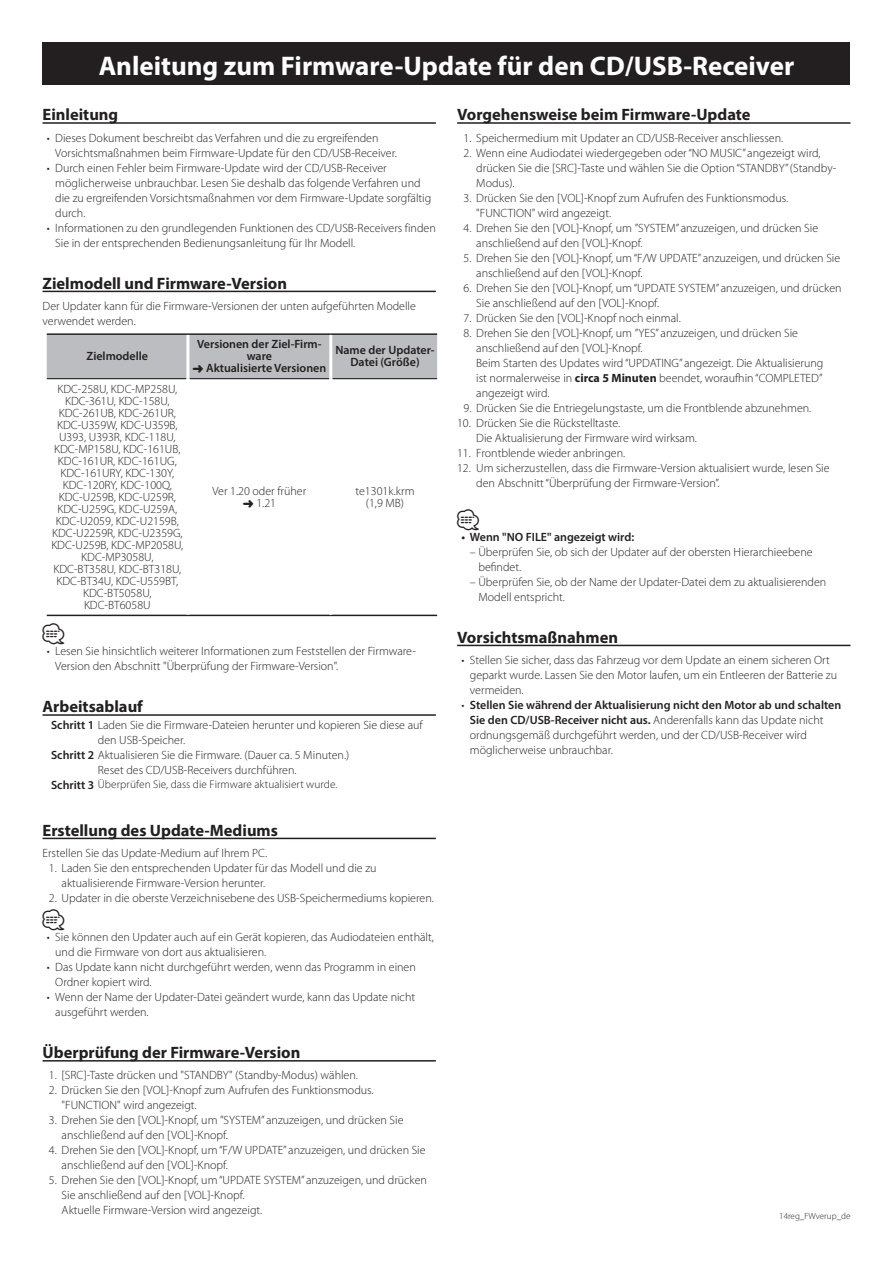
<style>
.page{position:relative;width:893px;height:1263px;background:#fff}
.page>*{position:absolute;margin:0;border:0;box-sizing:border-box;transform-origin:0 0}
.t1{font:700 27px "Myriad Pro";color:#fff}
.t2{font:21px "Car Symble";color:#231f20}
.t3{font:700 16.5px "Myriad Pro";color:#231f20}
.t4{font:300 12px/15px "Myriad Pro";color:#231f20}
.t5{font:600 12px/24px "Myriad Pro";color:#231f20;text-align:center}
.t6{font:300 11.25px "Myriad Pro";letter-spacing:.005em;color:#231f20}
.t7{font:300 9px "Myriad Pro";color:#231f20}
.s1{font-weight:700}
.s2{font-weight:600}
.s3{font-weight:600;font-size:12px}
</style>
<div class="page">
<div style="left:43px;top:43px;width:807px;height:42px;background:#231f20"></div>
<hr style="left:43px;top:122px;width:393px;height:2px;background:#231f20">
<hr style="left:43px;top:291px;width:393px;height:1px;background:#231f20">
<hr style="left:43px;top:714px;width:393px;height:2px;background:#231f20">
<hr style="left:43px;top:838px;width:393px;height:1px;background:#231f20">
<hr style="left:43px;top:1060px;width:393px;height:1px;background:#231f20">
<div style="left:47px;top:335px;width:390px;height:43px;background:#bcbdc0"></div>
<hr style="left:47px;top:333px;width:141px;height:2px;background:#231f20">
<hr style="left:188px;top:333px;width:143px;height:2px;background:#231f20">
<hr style="left:331px;top:333px;width:106px;height:2px;background:#231f20">
<hr style="left:47px;top:615px;width:141px;height:1px;background:#231f20">
<hr style="left:188px;top:615px;width:143px;height:1px;background:#231f20">
<hr style="left:331px;top:615px;width:106px;height:1px;background:#231f20">
<hr style="left:47px;top:378px;width:139px;height:1px;background:#231f20">
<hr style="left:189px;top:378px;width:140px;height:1px;background:#231f20">
<hr style="left:332px;top:378px;width:105px;height:1px;background:#231f20">
<hr style="left:186px;top:335px;width:3px;height:44px;background:#fff">
<hr style="left:329px;top:335px;width:3px;height:44px;background:#fff">
<hr style="left:457px;top:122px;width:393px;height:2px;background:#231f20">
<hr style="left:457px;top:645px;width:393px;height:1px;background:#231f20">
<h1 class="t1" style="left:99px;top:48px;width:697px">Anleitung zum Firmware-Update für den CD/USB-Receiver</h1>
<h3 class="t3" style="left:43px;top:104px;width:77px">Einleitung</h3>
<p class="t4" style="left:55px;top:130px;width:325px">Dieses Dokument beschreibt das Verfahren und die zu ergreifenden</p>
<h3 class="t3" style="left:457px;top:104px;width:295px">Vorgehensweise beim Firmware-Update</h3>
<p class="t4" style="left:463px;top:130px;width:321px">1. Speichermedium mit Updater an CD/USB-Receiver anschliessen.</p>
<p class="t4" style="left:463px;top:145px;width:359px">2. Wenn eine Audiodatei wiedergegeben oder“NO MUSIC”angezeigt wird,</p>
<p class="t4" style="left:476px;top:175px;width:40px">Modus .(</p>
<p class="t4" style="left:47px;top:130px;width:4px">•</p>
<p class="t4" style="left:55px;top:145px;width:343px">Vorsichtsmaßnahmen beim Firmware-Update für den CD/USB-Receiver.<br>Durch einen Fehler beim Firmware-Update wird der CD/USB-Receiver</p>
<p class="t4" style="left:476px;top:160px;width:361px">drücken Sie die [SRC -] Taste und wählen Sie die Option“STANDBY” (Standby-</p>
<p class="t4" style="left:476px;top:190px;width:314px;text-indent:-13px">3. Drücken Sie den [VOL -] Knopf zum Aufrufen des Funktionsmodus. "FUNCTION" wird angezeigt.</p>
<p class="t4" style="left:476px;top:220px;width:343px;text-indent:-13px">4. Drehen Sie den [VOL -] Knopf, um ”SYSTEM”anzuzeigen, und drücken Sie anschließend auf den [VOL -] Knopf.</p>
<p class="t4" style="left:476px;top:250px;width:365px;text-indent:-13px">5. Drehen Sie den [VOL -] Knopf, um W/ F“ UPDATE”anzuzeigen, und drücken Sie anschließend auf den [VOL -] Knopf.</p>
<p class="t4" style="left:476px;top:280px;width:367px;text-indent:-13px">6. Drehen Sie den [VOL -] Knopf, um“UPDATE SYSTEM”anzuzeigen, und drücken<br>Sie anschließend auf den [VOL -] Knopf.</p>
<p class="t4" style="left:463px;top:310px;width:219px">7. Drücken Sie den [VOL -] Knopf noch einmal.</p>
<p class="t4" style="left:476px;top:325px;width:349px;text-indent:-13px">8. Drehen Sie den [VOL -] Knopf, um ”YES”anzuzeigen, und drücken Sie anschließend auf den [VOL -] Knopf.<br>Beim Starten des Updates wird“UPDATING”angezeigt. Die Aktualisierung ist normalerweise in <span class="s1">circa 5 Minuten</span> beendet, woraufhin“COMPLETED“ angezeigt wird.</p>
<p class="t4" style="left:463px;top:400px;width:349px">9. Drücken Sie die Entriegelungstaste, um die Frontblende abzunehmen.</p>
<p class="t4" style="left:476px;top:415px;width:222px;text-indent:-19px">10. Drücken Sie die Rückstelltaste.<br>Die Aktualisierung der Firmware wird wirksam.</p>
<p class="t4" style="left:457px;top:445px;width:170px">11. Frontblende wieder anbringen.</p>
<p class="t4" style="left:476px;top:460px;width:355px;text-indent:-19px">12. Um sicherzustellen, dass die Firmware-Version aktualisiert wurde, lesen Sie den Abschnitt“Überprüfung der Firmware-Version.“</p>
<p class="t4" style="left:47px;top:160px;width:4px">•</p>
<p class="t4" style="left:55px;top:175px;width:382px">möglicherweise unbrauchbar. Lesen Sie deshalb das folgende Verfahren und die zu ergreifenden Vorsichtsmaßnahmen vor dem Firmware-Update sorgfältig durch.<br>Informationen zu den grundlegenden Funktionen des CD/USB-Receivers finden</p>
<p class="t4" style="left:47px;top:220px;width:4px">•</p>
<p class="t4" style="left:55px;top:235px;width:301px">Sie in der entsprechenden Bedienungsanleitung für Ihr Modell.</p>
<h3 class="t3" style="left:43px;top:272px;width:246px">Zielmodell und Firmware-Version</h3>
<p class="t4" style="left:43px;top:299px;width:375px">Der Updater kann für die Firmware-Versionen der unten aufgeführten Modelle verwendet werden.</p>
<p class="t5" style="left:87px;top:344px;width:63px">Zielmodelle</p>
<p class="t5" style="left:247px;top:344px;width:27px">ware</p>
<p class="t5" style="left:192px;top:332px;width:135px">Versionen der Ziel-Firm-➜ Aktualisierte Versionen</p>
<p class="t5" style="left:335px;top:338px;width:101px">Name der Updater-</p>
<p class="t5" style="left:350px;top:350px;width:71px">Datei (Größe(</p>
<p class="t4" style="left:51px;top:383px;width:134px;line-height:12px;text-align:center">KDC-258 ,U KDC-MP258 ,U<br>KDC-361 ,U KDC-158 ,U<br>KDC-261UB, KDC-261UR,<br>KDC U- 359W, KDC U- 359 ,B<br>U393, U393 ,R KDC-118 ,U<br>KDC-MP158 ,U KDC-161UB,<br>KDC-161UR, KDC-161UG,<br>KDC-161URY, KDC-130 ,Y<br>KDC-120RY, KDC-100Q,<br>KDC U- 259 ,B KDC U- 259 ,R<br>KDC U- 259G, KDC U- 259 ,A<br>KDC U- 2059, KDC U- 2159 ,B<br>KDC U- 2259 ,R KDC U- 2359G,<br>KDC U- 259 ,B KDC-MP2058 ,U<br>KDC-MP3058 ,U<br>KDC-BT358 ,U KDC-BT318 ,U<br>KDC-BT34 ,U KDC U- 559BT,<br>KDC-BT5058 ,U<br>KDC-BT6058U</p>
<p class="t4" style="left:212px;top:485px;width:95px;line-height:12px;text-align:center">Ver 1.20 oder früher ➜ 1.21</p>
<p class="t4" style="left:355px;top:485px;width:61px;line-height:12px;text-align:center">te1301 .k krm (1,9 MB(</p>
<h2 class="t2" style="left:457px;top:509px;width:23px">⁄</h2>
<p class="t4" style="left:478px;top:544px;width:336px;text-indent:-9px">– Überprüfen Sie, ob sich der Updater auf der obersten Hierarchieebene befindet.</p>
<p class="t4" style="left:478px;top:574px;width:349px;text-indent:-9px">– Überprüfen Sie, ob der Name der Updater-Datei dem zu aktualisierenden<br>Modell entspricht.</p>
<h3 class="t3" style="left:457px;top:626px;width:162px">Vorsichtsmaßnahmen</h3>
<p class="t4" style="left:470px;top:653px;width:361px">Stellen Sie sicher, dass das Fahrzeug vor dem Update an einem sicheren Ort</p>
<p class="t5" style="left:461px;top:524px;width:174px">• Wenn "NO FILE" angezeigt wird:</p>
<h2 class="t2" style="left:43px;top:623px;width:23px">⁄</h2>
<p class="t4" style="left:55px;top:644px;width:362px">Lesen Sie hinsichtlich weiterer Informationen zum Feststellen der Firmware-</p>
<p class="t4" style="left:47px;top:644px;width:4px">•</p>
<p class="t4" style="left:461px;top:653px;width:4px">•</p>
<p class="t4" style="left:55px;top:659px;width:284px">Version den Abschnitt "Überprüfung der Firmware-Version ."</p>
<p class="t4" style="left:470px;top:668px;width:369px">geparkt wurde. Lassen Sie den Motor laufen, um ein Entleeren der Batterie zu vermeiden.</p>
<p class="t5" style="left:470px;top:693px;width:373px">Stellen Sie während der Aktualisierung nicht den Motor ab und schalten</p>
<h3 class="t3" style="left:43px;top:696px;width:102px">Arbeitsablauf</h3>
<p class="t4" style="left:51px;top:717px;width:373px"><span class="s2">Schritt 1</span> Laden Sie die Firmware-Dateien herunter und kopieren Sie diese auf</p>
<p class="t4" style="left:98px;top:732px;width:89px">den USB-Speicher.</p>
<p class="t4" style="left:51px;top:747px;width:300px"><span class="s2">Schritt 2</span> Aktualisieren Sie die Firmware (. Dauer ca 5. Minuten (.</p>
<p class="t4" style="left:98px;top:762px;width:200px">Reset des CD/USB-Receivers durchführen.</p>
<p class="t6" style="left:51px;top:778px;width:288px"><span class="s3">Schritt 3</span> Überprüfen Sie, dass die Firmware aktualisiert wurde.</p>
<h3 class="t3" style="left:43px;top:819px;width:237px">Erstellung des Update-Mediums</h3>
<p class="t4" style="left:43px;top:846px;width:226px">Erstellen Sie das Update-Medium auf Ihrem PC.</p>
<p class="t4" style="left:62px;top:861px;width:316px;text-indent:-13px">1. Laden Sie den entsprechenden Updater für das Modell und die zu aktualisierende Firmware-Version herunter.</p>
<p class="t4" style="left:49px;top:891px;width:386px">2. Updater in die oberste Verzeichnisebene des USB-Speichermediums kopieren.</p>
<p class="t4" style="left:55px;top:930px;width:380px">Sie können den Updater auch auf ein Gerät kopieren, das Audiodateien enthält,</p>
<p class="t4" style="left:461px;top:698px;width:4px">•</p>
<p class="t4" style="left:470px;top:713px;width:355px"><span class="s2">Sie den CD/USB-Receiver nicht aus.</span> Anderenfalls kann das Update nicht ordnungsgemäß durchgeführt werden, und der CD/USB-Receiver wird möglicherweise unbrauchbar.</p>
<h2 class="t2" style="left:43px;top:909px;width:23px">⁄</h2>
<p class="t4" style="left:55px;top:945px;width:362px">und die Firmware von dort aus aktualisieren.<br>Das Update kann nicht durchgeführt werden, wenn das Programm in einen</p>
<p class="t4" style="left:47px;top:930px;width:4px">•</p>
<p class="t4" style="left:47px;top:960px;width:4px">•</p>
<p class="t4" style="left:55px;top:975px;width:361px">Ordner kopiert wird.<br>Wenn der Name der Updater-Datei geändert wurde, kann das Update nicht</p>
<p class="t4" style="left:47px;top:990px;width:4px">•</p>
<p class="t4" style="left:55px;top:1005px;width:95px">ausgeführt werden.</p>
<h3 class="t3" style="left:43px;top:1042px;width:259px">Überprüfung der Firmware-Version</h3>
<p class="t4" style="left:49px;top:1068px;width:311px">1. [SRC -] Taste drücken und "STANDBY" (Standby-Modus) wählen.</p>
<p class="t4" style="left:62px;top:1083px;width:314px;text-indent:-13px">2. Drücken Sie den [VOL -] Knopf zum Aufrufen des Funktionsmodus. "FUNCTION" wird angezeigt.</p>
<p class="t4" style="left:62px;top:1113px;width:343px;text-indent:-13px">3. Drehen Sie den [VOL -] Knopf, um ”SYSTEM”anzuzeigen, und drücken Sie anschließend auf den [VOL -] Knopf.</p>
<p class="t4" style="left:62px;top:1143px;width:365px;text-indent:-13px">4. Drehen Sie den [VOL -] Knopf, um W/ F“ UPDATE”anzuzeigen, und drücken Sie anschließend auf den [VOL -] Knopf.</p>
<p class="t4" style="left:62px;top:1173px;width:367px;text-indent:-13px">5. Drehen Sie den [VOL -] Knopf, um“UPDATE SYSTEM”anzuzeigen, und drücken<br>Sie anschließend auf den [VOL -] Knopf.<br>Aktuelle Firmware-Version wird angezeigt.</p>
<p class="t7" style="left:779px;top:1211px;width:73px">14reg_FWverup_de</p>
</div>
